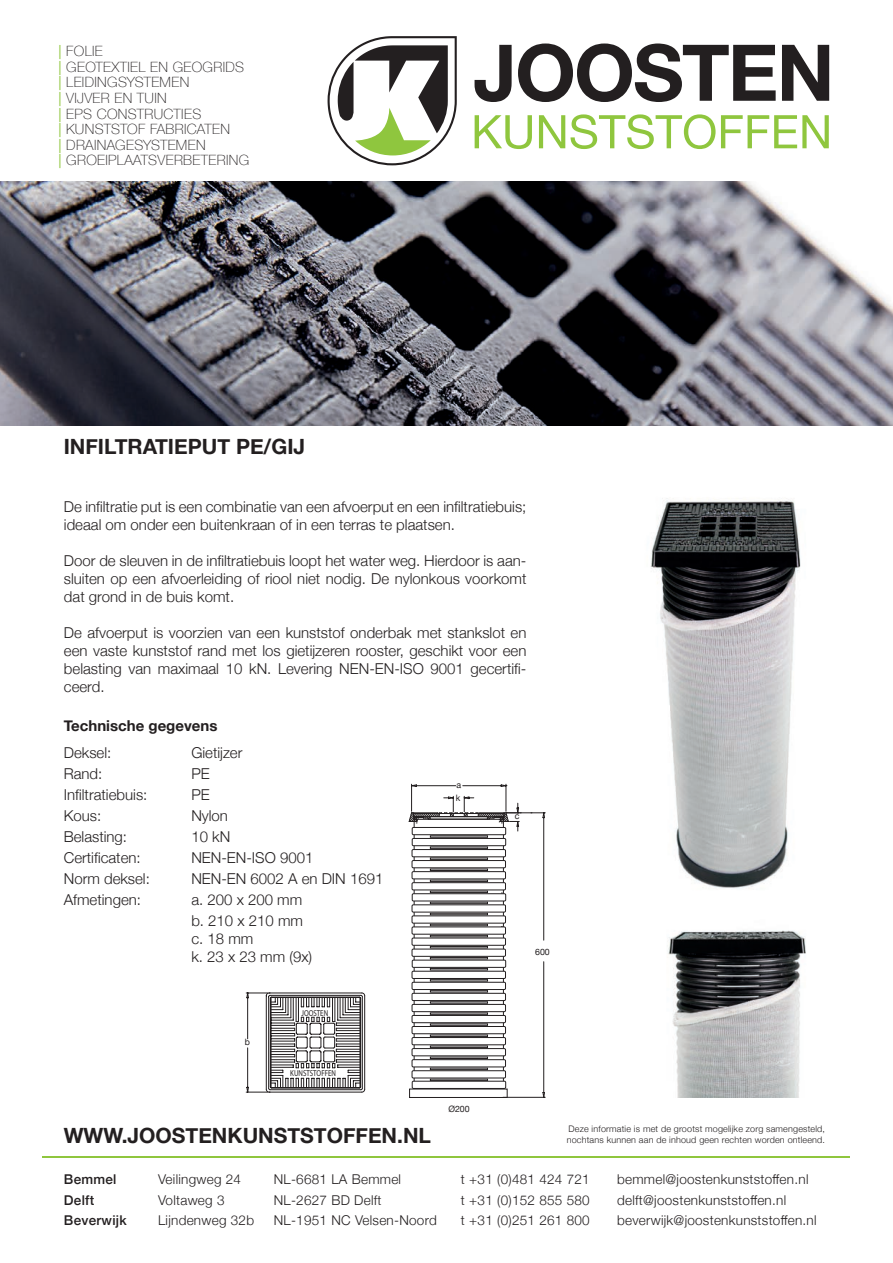
<style>
.page{position:relative;width:893px;height:1263px;background:#fff}
.page>*{position:absolute;margin:0;border:0;box-sizing:border-box;transform-origin:0 0}
.t1{font:700 21px "Helvetica Neue";color:#231f20}
.t2{font:300 15px/21px "Helvetica Neue";color:#231f20}
.t3{font:700 15px "Helvetica Neue";color:#231f20}
.t4{font:100 14.1px/15.6px "Helvetica Neue";letter-spacing:.025em;color:#231f20}
.t5{font:300 13.5px/20.4px "Helvetica Neue";letter-spacing:.02em;color:#231f20}
.t6{font:500 13.5px/20.4px "Helvetica Neue";letter-spacing:.02em;color:#231f20}
.t7{font:300 9px/10.8px "Helvetica Neue";letter-spacing:.02em;color:#231f20}
.t8{font:8.85px/12.8px "Helvetica Neue";color:#231f20}
.t9{font:8.7px "Helvetica Neue";color:#231f20}
.t10{font:8.55px "Myriad Pro";color:#231f20;scale:.8 1}
.s1{font-weight:400;color:#8fc63e}
</style>
<div class="page">
<img style="left:650px;top:498px;width:151px;height:391px">
<svg style="left:409px;top:784px;width:137px;height:314px"></svg>
<div style="left:412px;top:827px;width:94px;height:8px;background:#fff"></div>
<div style="left:412px;top:827px;width:94px;height:8px;border:1px solid #231f20"></div>
<div style="left:412px;top:838px;width:94px;height:8px;background:#fff"></div>
<div style="left:412px;top:838px;width:94px;height:8px;border:1px solid #231f20"></div>
<div style="left:412px;top:849px;width:93px;height:8px;background:#fff"></div>
<div style="left:412px;top:849px;width:94px;height:8px;border:1px solid #231f20"></div>
<div style="left:412px;top:860px;width:93px;height:8px;background:#fff"></div>
<div style="left:412px;top:860px;width:94px;height:8px;border:1px solid #231f20"></div>
<div style="left:412px;top:872px;width:93px;height:7px;background:#fff"></div>
<div style="left:412px;top:871px;width:94px;height:8px;border:1px solid #231f20"></div>
<div style="left:412px;top:883px;width:93px;height:7px;background:#fff"></div>
<div style="left:412px;top:882px;width:94px;height:8px;border:1px solid #231f20"></div>
<div style="left:412px;top:894px;width:94px;height:7px;background:#fff"></div>
<div style="left:412px;top:893px;width:94px;height:8px;border:1px solid #231f20"></div>
<div style="left:412px;top:905px;width:93px;height:7px;background:#fff"></div>
<div style="left:412px;top:905px;width:94px;height:7px;border:1px solid #231f20"></div>
<div style="left:412px;top:916px;width:93px;height:7px;background:#fff"></div>
<div style="left:412px;top:916px;width:94px;height:7px;border:1px solid #231f20"></div>
<div style="left:412px;top:927px;width:93px;height:7px;background:#fff"></div>
<div style="left:412px;top:927px;width:94px;height:7px;border:1px solid #231f20"></div>
<div style="left:412px;top:938px;width:93px;height:7px;background:#fff"></div>
<div style="left:412px;top:938px;width:94px;height:7px;border:1px solid #231f20"></div>
<div style="left:412px;top:949px;width:93px;height:7px;background:#fff"></div>
<div style="left:412px;top:949px;width:94px;height:7px;border:1px solid #231f20"></div>
<div style="left:412px;top:960px;width:94px;height:7px;background:#fff"></div>
<div style="left:412px;top:960px;width:94px;height:7px;border:1px solid #231f20"></div>
<div style="left:412px;top:1071px;width:93px;height:7px;background:#fff"></div>
<div style="left:412px;top:1070px;width:94px;height:8px;border:1px solid #231f20"></div>
<div style="left:412px;top:1060px;width:93px;height:7px;background:#fff"></div>
<div style="left:412px;top:1059px;width:94px;height:8px;border:1px solid #231f20"></div>
<div style="left:412px;top:1048px;width:93px;height:8px;background:#fff"></div>
<div style="left:412px;top:1048px;width:94px;height:8px;border:1px solid #231f20"></div>
<div style="left:412px;top:1037px;width:93px;height:8px;background:#fff"></div>
<div style="left:412px;top:1037px;width:94px;height:8px;border:1px solid #231f20"></div>
<div style="left:412px;top:1026px;width:93px;height:8px;background:#fff"></div>
<div style="left:412px;top:1026px;width:94px;height:8px;border:1px solid #231f20"></div>
<div style="left:412px;top:1015px;width:93px;height:8px;background:#fff"></div>
<div style="left:412px;top:1015px;width:94px;height:8px;border:1px solid #231f20"></div>
<div style="left:412px;top:1004px;width:93px;height:8px;background:#fff"></div>
<div style="left:412px;top:1004px;width:94px;height:8px;border:1px solid #231f20"></div>
<div style="left:412px;top:993px;width:93px;height:7px;background:#fff"></div>
<div style="left:412px;top:993px;width:94px;height:8px;border:1px solid #231f20"></div>
<div style="left:412px;top:982px;width:93px;height:7px;background:#fff"></div>
<div style="left:412px;top:982px;width:94px;height:8px;border:1px solid #231f20"></div>
<div style="left:412px;top:971px;width:93px;height:7px;background:#fff"></div>
<div style="left:412px;top:971px;width:94px;height:8px;border:1px solid #231f20"></div>
<div style="left:412px;top:1081px;width:94px;height:7px;background:#fff"></div>
<div style="left:412px;top:1081px;width:94px;height:8px;border:1px solid #231f20"></div>
<svg style="left:475px;top:45px;width:37px;height:57px"></svg>
<svg style="left:518px;top:44px;width:258px;height:58px"></svg>
<svg style="left:782px;top:45px;width:47px;height:56px"></svg>
<svg style="left:475px;top:115px;width:57px;height:34px"></svg>
<svg style="left:539px;top:115px;width:26px;height:33px"></svg>
<svg style="left:571px;top:114px;width:258px;height:35px"></svg>
<svg style="left:328px;top:36px;width:129px;height:129px"></svg>
<img style="left:0;top:182px;width:893px;height:243px">
<hr style="left:43px;top:1156px;width:807px;height:1px;background:#8fc63e">
<img style="left:668px;top:930px;width:138px;height:167px">
<svg style="left:246px;top:992px;width:119px;height:101px"></svg>
<p class="t4" style="left:58px;top:43px;width:192px"><span class="s1">|</span> FOLIE<br><span class="s1">|</span> GEOTEXTIEL EN GEOGRIDS <span class="s1">|</span> LEIDINGSYSTEMEN<br><span class="s1">|</span> VIJVER EN TUIN<br><span class="s1">|</span> EPS CONSTRUCTIES<br><span class="s1">|</span> KUNSTSTOF FABRICATEN<br><span class="s1">|</span> DRAINAGESYSTEMEN<br><span class="s1">|</span> GROEIPLAATSVERBETERING</p>
<h1 class="t1" style="left:64px;top:430px;width:243px">INFILTRATIEPUT PE/GIJ</h1>
<p class="t2" style="left:64px;top:497px;width:464px;line-height:18px">De infiltratie put is een combinatie van een afvoerput en een infiltratiebuis; ideaal om onder een buitenkraan of in een terras te plaatsen.</p>
<p class="t2" style="left:64px;top:551px;width:464px;line-height:18px;text-align:justify">Door de sleuven in de infiltratiebuis loopt het water weg. Hierdoor is aan&shy;sluiten op een afvoerleiding of riool niet nodig. De nylonkous voorkomt dat grond in de buis komt.</p>
<p class="t2" style="left:64px;top:623px;width:464px;line-height:18px;text-align:justify">De afvoerput is voorzien van een kunststof onderbak met stankslot en een vaste kunststof rand met los gietijzeren rooster, geschikt voor een belasting van maximaal 10 kN. Levering NEN-EN-ISO 9001 gecertifi&shy;ceerd.</p>
<p class="t3" style="left:64px;top:713px;width:155px">Technische gegevens</p>
<p class="t2" style="left:64px;top:740px;width:88px">Deksel:<br>Rand:<br>Infiltratiebuis:<br>Kous:<br>Belasting:<br>Certificaten:<br>Norm deksel:<br>Afmetingen:</p>
<p class="t2" style="left:191px;top:740px;width:194px">Gietijzer<br>PE<br>PE<br>Nylon<br>10 kN<br>NEN-EN-ISO 9001<br>NEN-EN 6002 A en DIN 1691 a. 200 x 200 mm<br>b. 210 x 210 mm</p>
<p class="t2" style="left:191px;top:928px;width:122px;line-height:18px">c. 18 mm<br>k. 23 x 23 mm (9x)</p>
<p class="t8" style="left:456px;top:779px;width:7px">a k</p>
<p class="t8" style="left:515px;top:810px;width:6px">c</p>
<p class="t8" style="left:535px;top:946px;width:16px">600</p>
<p class="t9" style="left:245px;top:1036px;width:7px">b</p>
<p class="t10" style="left:301px;top:1007px;width:35px">JOOSTEN</p>
<p class="t10" style="left:290px;top:1068px;width:59px">KUNSTSTOFFEN</p>
<p class="t8" style="left:448px;top:1103px;width:23px">Ø200</p>
<p class="t8" style="left:176px;top:1121px;width:16px">600</p>
<p class="t7" style="left:567px;top:1122px;width:260px">Deze informatie is met de grootst mogelijke zorg samengesteld, nochtans kunnen aan de inhoud geen rechten worden ontleend.</p>
<h1 class="t1" style="left:64px;top:1119px;width:369px">WWW.JOOSTENKUNSTSTOFFEN.NL</h1>
<p class="t6" style="left:64px;top:1168px;width:64px">Bemmel<br>Delft<br>Beverwijk</p>
<p class="t5" style="left:617px;top:1168px;width:201px">bemmel@joostenkunststoffen.nl delft@joostenkunststoffen.nl beverwijk@joostenkunststoffen.nl</p>
<p class="t5" style="left:158px;top:1168px;width:98px">Veilingweg 24<br>Voltaweg 3<br>Lijndenweg 32b</p>
<p class="t5" style="left:274px;top:1168px;width:165px">NL-6681 LA Bemmel<br>NL-2627 BD Delft<br>NL-1951 NC Velsen-Noord</p>
<p class="t5" style="left:461px;top:1168px;width:130px;text-align:justify">t +31 (0)481 424 721 t +31 (0)152 855 580 t +31 (0)251 261 800</p>
</div>
